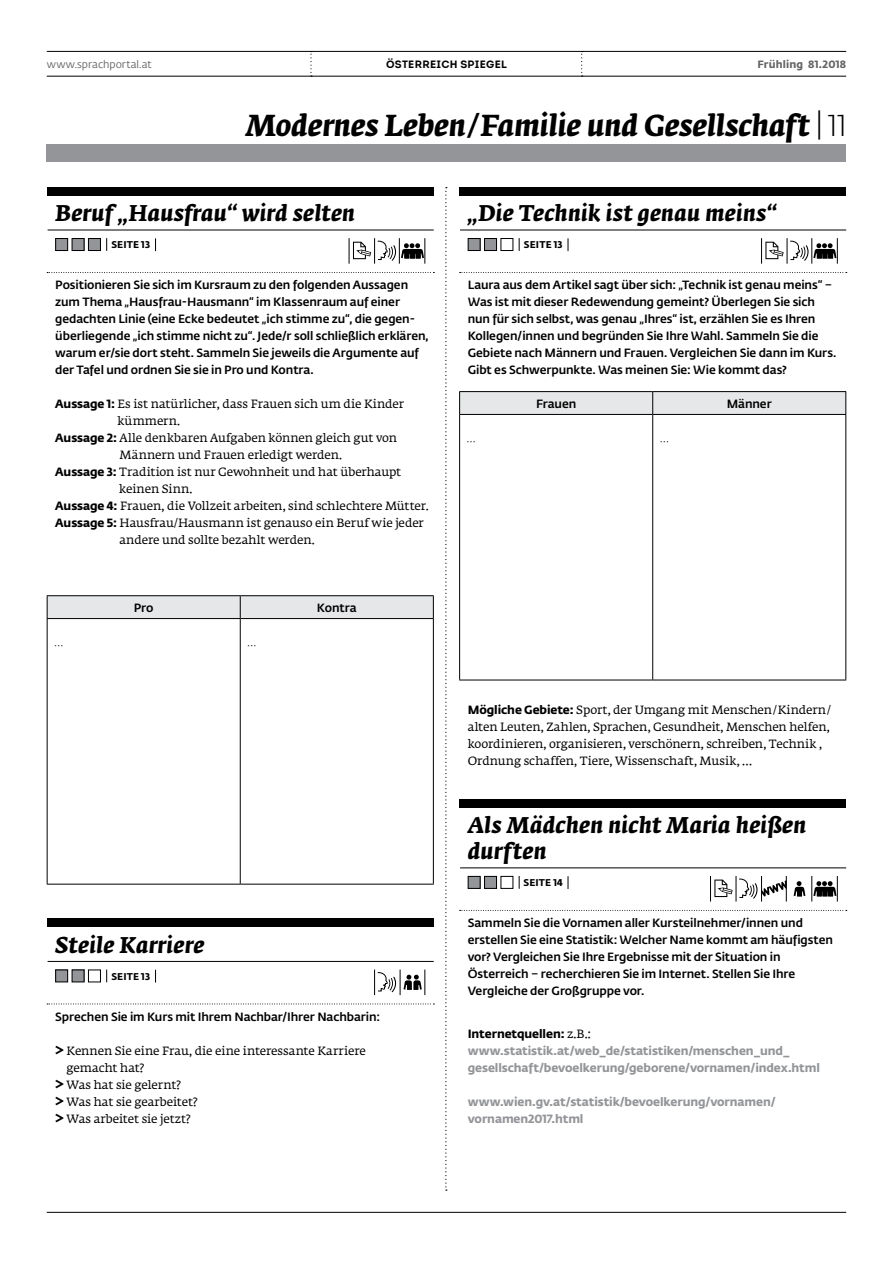
<style>
.page{position:relative;width:893px;height:1263px;background:#fff}
.page>*{position:absolute;margin:0;border:0;box-sizing:border-box;transform-origin:0 0}
.t1{font:italic 700 30px "Fedra Serif A Std";letter-spacing:-.01em;color:#000}
.t2{font:italic 700 22.5px/25.5px "Fedra Serif A Std";letter-spacing:.005em;color:#000}
.t3{font:19.5px "Bienchen SAS";color:#000}
.t4{font:500 11.85px/17px "Fedra Sans Std";letter-spacing:-.01em;color:#000}
.t5{font:11.85px/17px "Fedra Serif A Std";letter-spacing:-.005em;color:#000}
.t6{font:700 11.85px/17px "Fedra Sans Std";letter-spacing:-.005em;color:#939598}
.t7{font:700 10.65px "Intro";letter-spacing:.03em;color:#000}
.t8{font:10.5px "Fedra Sans Std";color:#636466}
.t9{font:700 10.5px "Fedra Sans Std";letter-spacing:.015em;color:#636466}
.t10{font:700 9.75px "Fedra Sans Std";letter-spacing:.015em;color:#000}
.s1{font-family:"Fedra Sans Std";font-weight:300;font-style:normal}
.s2{font-family:"Fedra Sans Std";font-weight:700}
.s3{font-weight:700;font-size:16.5px}
.s4{color:#000}
.s5{font-family:"Fedra Serif A Std";font-weight:400;color:#000}
</style>
<div class="page">
<hr style="left:47px;top:51px;width:799px;height:1px;background:#000">
<hr style="left:47px;top:76px;width:799px;height:1px;background:#000">
<svg style="left:310px;top:51px;width:2px;height:26px"></svg>
<svg style="left:581px;top:52px;width:2px;height:25px"></svg>
<div style="left:47px;top:145px;width:799px;height:17px;background:#939598"></div>
<svg style="left:445px;top:187px;width:2px;height:1004px"></svg>
<hr style="left:47px;top:1212px;width:799px;height:1px;background:#000">
<div style="left:47px;top:187px;width:387px;height:9px;background:#000"></div>
<hr style="left:48px;top:230px;width:386px;height:1px;background:#000">
<svg style="left:47px;top:272px;width:387px;height:1px"></svg>
<div style="left:56px;top:238px;width:12px;height:12px;background:#939598"></div>
<div style="left:55px;top:238px;width:13px;height:13px;border:1px solid #000"></div>
<div style="left:72px;top:238px;width:12px;height:12px;background:#939598"></div>
<div style="left:72px;top:238px;width:12px;height:13px;border:1px solid #000"></div>
<div style="left:88px;top:238px;width:12px;height:12px;background:#939598"></div>
<div style="left:88px;top:238px;width:13px;height:13px;border:1px solid #000"></div>
<svg style="left:106px;top:238px;width:1px;height:13px"></svg>
<svg style="left:155px;top:238px;width:1px;height:13px"></svg>
<svg style="left:349px;top:238px;width:76px;height:26px"></svg>
<hr style="left:47px;top:595px;width:193px;height:1px;background:#000">
<hr style="left:240px;top:595px;width:194px;height:1px;background:#000">
<div style="left:47px;top:596px;width:387px;height:22px;background:#e6e7e8"></div>
<hr style="left:47px;top:618px;width:193px;height:1px;background:#000">
<hr style="left:47px;top:619px;width:1px;height:265px;background:#000">
<hr style="left:240px;top:618px;width:194px;height:1px;background:#000">
<hr style="left:240px;top:619px;width:1px;height:265px;background:#000">
<hr style="left:433px;top:619px;width:1px;height:265px;background:#000">
<hr style="left:47px;top:884px;width:193px;height:1px;background:#000">
<hr style="left:240px;top:884px;width:194px;height:1px;background:#000">
<div style="left:47px;top:918px;width:387px;height:9px;background:#000"></div>
<hr style="left:48px;top:961px;width:386px;height:1px;background:#000">
<svg style="left:47px;top:1003px;width:387px;height:1px"></svg>
<div style="left:56px;top:970px;width:12px;height:12px;background:#939598"></div>
<div style="left:55px;top:969px;width:13px;height:13px;border:1px solid #000"></div>
<div style="left:72px;top:970px;width:12px;height:12px;background:#939598"></div>
<div style="left:88px;top:969px;width:13px;height:13px;border:1px solid #000"></div>
<svg style="left:106px;top:969px;width:1px;height:13px"></svg>
<svg style="left:155px;top:970px;width:1px;height:12px"></svg>
<svg style="left:374px;top:969px;width:51px;height:26px"></svg>
<div style="left:459px;top:187px;width:387px;height:9px;background:#000"></div>
<hr style="left:460px;top:230px;width:386px;height:1px;background:#000">
<svg style="left:460px;top:272px;width:387px;height:1px"></svg>
<div style="left:468px;top:238px;width:12px;height:12px;background:#939598"></div>
<div style="left:468px;top:238px;width:12px;height:13px;border:1px solid #000"></div>
<div style="left:484px;top:238px;width:12px;height:12px;background:#939598"></div>
<div style="left:484px;top:238px;width:13px;height:13px;border:1px solid #000"></div>
<div style="left:501px;top:238px;width:12px;height:13px;border:1px solid #000"></div>
<svg style="left:519px;top:238px;width:1px;height:13px"></svg>
<svg style="left:568px;top:238px;width:1px;height:13px"></svg>
<svg style="left:761px;top:238px;width:77px;height:26px"></svg>
<hr style="left:459px;top:391px;width:194px;height:1px;background:#000">
<hr style="left:653px;top:391px;width:193px;height:1px;background:#000">
<svg style="left:459px;top:392px;width:387px;height:22px;background:#e2e3e4"></svg>
<hr style="left:459px;top:414px;width:194px;height:1px;background:#000">
<hr style="left:459px;top:415px;width:1px;height:265px;background:#000">
<hr style="left:653px;top:414px;width:193px;height:1px;background:#000">
<hr style="left:652px;top:415px;width:1px;height:265px;background:#000">
<hr style="left:845px;top:415px;width:1px;height:265px;background:#000">
<hr style="left:459px;top:680px;width:194px;height:1px;background:#000">
<hr style="left:653px;top:680px;width:193px;height:1px;background:#000">
<div style="left:459px;top:799px;width:387px;height:9px;background:#000"></div>
<hr style="left:460px;top:867px;width:386px;height:1px;background:#000">
<svg style="left:460px;top:910px;width:387px;height:1px"></svg>
<div style="left:468px;top:876px;width:12px;height:12px;background:#939598"></div>
<div style="left:468px;top:876px;width:12px;height:13px;border:1px solid #000"></div>
<div style="left:484px;top:876px;width:12px;height:12px;background:#939598"></div>
<div style="left:484px;top:876px;width:13px;height:13px;border:1px solid #000"></div>
<div style="left:501px;top:876px;width:12px;height:13px;border:1px solid #000"></div>
<svg style="left:519px;top:876px;width:1px;height:13px"></svg>
<svg style="left:568px;top:876px;width:1px;height:13px"></svg>
<svg style="left:794px;top:881px;width:11px;height:15px"></svg>
<svg style="left:811px;top:876px;width:27px;height:25px"></svg>
<svg style="left:710px;top:876px;width:77px;height:25px"></svg>
<p class="t8" style="left:47px;top:58px;width:106px">www.sprachportal.at</p>
<p class="t7" style="left:386px;top:57px;width:122px">ÖSTERREICH SPIEGEL</p>
<p class="t9" style="left:757px;top:58px;width:90px">Frühling 81.2018</p>
<h1 class="t1" style="left:246px;top:108px;width:602px">Modernes Leben / Familie und Gesellschaft <span class="s1">| 11</span></h1>
<h2 class="t2" style="left:55px;top:201px;width:301px">Beruf „Hausfrau“ wird selten</h2>
<p class="t10" style="left:111px;top:239px;width:40px">SEITE 13</p>
<p class="t4" style="left:55px;top:277px;width:375px">Positionieren Sie sich im Kursraum zu den folgenden Aussagen zum Thema „Hausfrau-Hausmann“ im Klassenraum auf einer gedachten Linie (eine Ecke bedeutet „ich stimme zu“, die gegen&shy;überliegende „ich stimme nicht zu“. Jede/r soll schließlich erklären, warum er/sie dort steht. Sammeln Sie jeweils die Argumente auf der Tafel und ordnen Sie sie in Pro und Kontra.</p>
<p class="t5" style="left:55px;top:397px;width:350px"><span class="s2">Aussage 1:</span> Es ist natürlicher, dass Frauen sich um die Kinder</p>
<p class="t5" style="left:118px;top:414px;width:63px">kümmern.</p>
<p class="t5" style="left:55px;top:431px;width:343px"><span class="s2">Aussage 2:</span> Alle denkbaren Aufgaben können gleich gut von</p>
<p class="t5" style="left:120px;top:448px;width:223px">Männern und Frauen erledigt werden.</p>
<p class="t5" style="left:55px;top:465px;width:347px"><span class="s2">Aussage 3:</span> Tradition ist nur Gewohnheit und hat überhaupt</p>
<p class="t5" style="left:119px;top:482px;width:74px">keinen Sinn.</p>
<p class="t5" style="left:55px;top:499px;width:374px"><span class="s2">Aussage 4:</span> Frauen, die Vollzeit arbeiten, sind schlechtere Mütter.</p>
<p class="t5" style="left:55px;top:516px;width:370px"><span class="s2">Aussage 5:</span> Hausfrau/Hausmann ist genauso ein Beruf wie jeder</p>
<p class="t5" style="left:119px;top:533px;width:196px">andere und sollte bezahlt werden.</p>
<p class="t4" style="left:134px;top:599px;width:21px">Pro</p>
<p class="t4" style="left:317px;top:599px;width:41px">Kontra</p>
<h3 class="t3" style="left:53px;top:632px;width:11px">…</h3>
<h3 class="t3" style="left:246px;top:632px;width:11px">…</h3>
<h2 class="t2" style="left:55px;top:932px;width:151px">Steile Karriere</h2>
<p class="t10" style="left:111px;top:970px;width:40px">SEITE 13</p>
<p class="t4" style="left:55px;top:1008px;width:326px">Sprechen Sie im Kurs mit Ihrem Nachbar/Ihrer Nachbarin:</p>
<p class="t5" style="left:55px;top:1043px;width:312px"><span class="s3">&gt;</span> Kennen Sie eine Frau, die eine interessante Karriere</p>
<p class="t5" style="left:67px;top:1060px;width:79px">gemacht hat?</p>
<p class="t5" style="left:55px;top:1077px;width:127px"><span class="s3">&gt;</span> Was hat sie gelernt?</p>
<p class="t5" style="left:55px;top:1094px;width:144px"><span class="s3">&gt;</span> Was hat sie gearbeitet?</p>
<p class="t5" style="left:55px;top:1111px;width:137px"><span class="s3">&gt;</span> Was arbeitet sie jetzt?</p>
<h2 class="t2" style="left:468px;top:201px;width:310px">„Die Technik ist genau meins“</h2>
<p class="t10" style="left:524px;top:239px;width:40px">SEITE 13</p>
<p class="t4" style="left:468px;top:277px;width:370px">Laura aus dem Artikel sagt über sich: „Technik ist genau meins“ – Was ist mit dieser Redewendung gemeint? Überlegen Sie sich nun für sich selbst, was genau „Ihres“ ist, erzählen Sie es Ihren Kollegen/innen und begründen Sie Ihre Wahl. Sammeln Sie die Gebiete nach Männern und Frauen. Vergleichen Sie dann im Kurs.<br>Gibt es Schwerpunkte. Was meinen Sie: Wie kommt das?</p>
<p class="t4" style="left:536px;top:395px;width:42px">Frauen</p>
<p class="t4" style="left:727px;top:395px;width:46px">Männer</p>
<h3 class="t3" style="left:466px;top:428px;width:11px">…</h3>
<h3 class="t3" style="left:659px;top:428px;width:11px">…</h3>
<p class="t5" style="left:468px;top:703px;width:365px"><span class="s2">Mögliche Gebiete:</span> Sport, der Umgang mit Menschen/Kindern/ alten Leuten, Zahlen, Sprachen, Gesundheit, Menschen helfen, koordinieren, organisieren, verschönern, schreiben, Technik , Ordnung schaffen, Tiere, Wissenschaft, Musik, …</p>
<h2 class="t2" style="left:468px;top:813px;width:340px">Als Mädchen nicht Maria heißen durften</h2>
<p class="t10" style="left:523px;top:876px;width:41px">SEITE 14</p>
<p class="t4" style="left:468px;top:914px;width:367px">Sammeln Sie die Vornamen aller Kursteilnehmer/innen und erstellen Sie eine Statistik: Welcher Name kommt am häufigsten vor? Vergleichen Sie Ihre Ergebnisse mit der Situation in Österreich – recherchieren Sie im Internet. Stellen Sie Ihre Vergleiche der Großgruppe vor.</p>
<p class="t6" style="left:468px;top:1025px;width:354px"><span class="s4">Internetquellen:</span> <span class="s5">z.B.: </span>www.statistik.at/web_de/statistiken/menschen_und_ gesellschaft/bevoelkerung/geborene/vornamen/index.html</p>
<p class="t6" style="left:468px;top:1093px;width:309px">www.wien.gv.at/statistik/bevoelkerung/vornamen/ vornamen2017.html</p>
</div>
